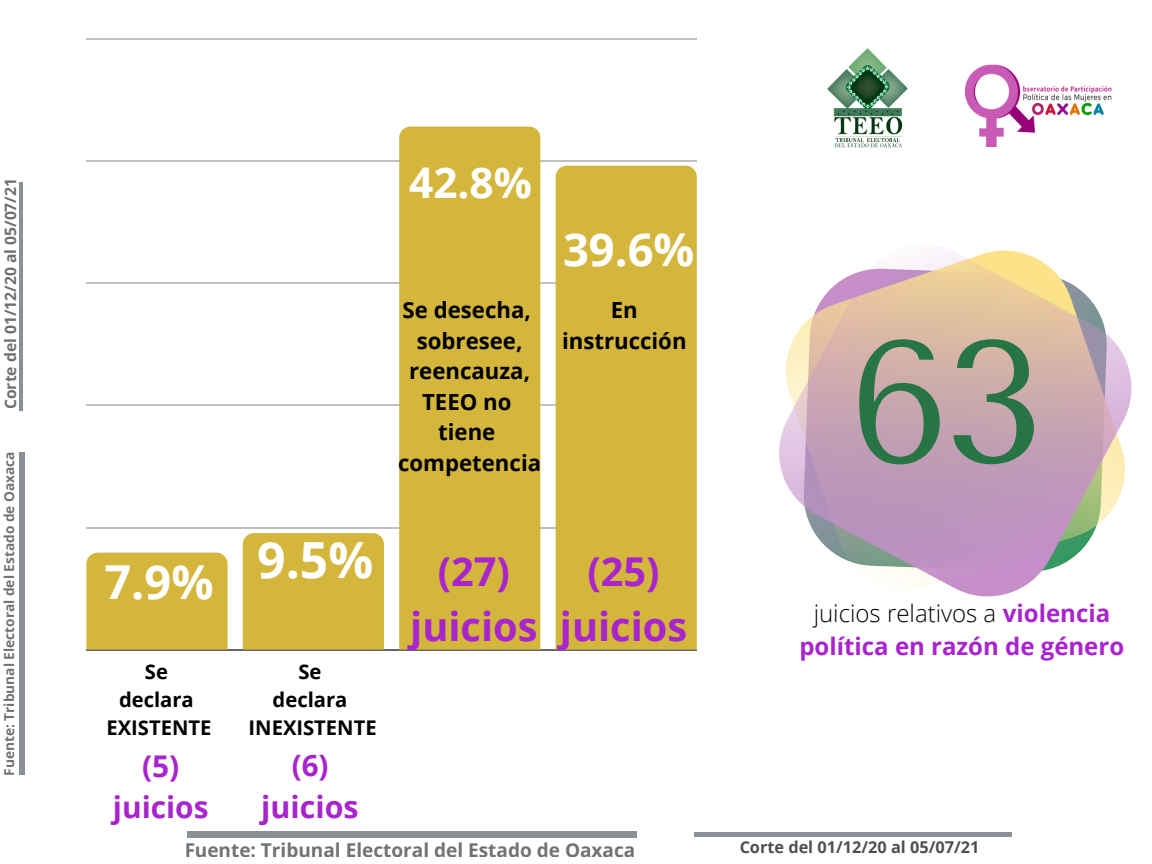
<style>
.page{position:relative;width:1152px;height:864px;background:#fff}
.page>*{position:absolute;margin:0;border:0;box-sizing:border-box;transform-origin:0 0}
.t1{font:173.1px "Tenor Sans";color:#277444}
.t2{font:700 49.8px "Open Sans";color:#fff}
.t3{font:700 46.8px "Open Sans";color:#fff}
.t4{font:700 45.3px "Open Sans";color:#fff}
.t5{font:700 42.3px "Open Sans";color:#fff}
.t6{font:700 39.75px "Open Sans";color:#a824cd}
.t7{font:700 30.45px "Open Sans";color:#a824cd}
.t8{font:700 29.85px "Open Sans";color:#a824cd}
.t9{font:700 29.55px "Open Sans";color:#a824cd}
.t10{font:300 24px "Open Sans";color:#000}
.t11{font:700 24px "Open Sans";color:#a824cd}
.t12{font:700 22.2px "Open Sans";color:#000}
.t13{font:700 20.25px "Open Sans";color:#000}
.t14{font:700 19.05px "Open Sans";color:#000}
.t15{font:700 16.35px "Open Sans";color:#000}
.t16{font:700 15.75px "Open Sans";color:#000}
.t17{font:700 13.65px "Open Sans";color:#000}
.s1{font-weight:700;color:#a824cd}
</style>
<div class="page">
<img style="left:827px;top:48px;width:81px;height:100px">
<hr style="left:86px;top:39px;width:611px;height:1px;background:#000">
<hr style="left:86px;top:161px;width:611px;height:1px;background:#000">
<hr style="left:86px;top:283px;width:611px;height:1px;background:#000">
<hr style="left:86px;top:405px;width:611px;height:1px;background:#000">
<hr style="left:86px;top:527px;width:611px;height:1px;background:#000">
<hr style="left:86px;top:649px;width:611px;height:1px;background:#000">
<div style="left:86px;top:553px;width:142px;height:97px;background:#d4b63d"></div>
<div style="left:243px;top:533px;width:141px;height:117px;background:#d4b63d"></div>
<div style="left:399px;top:127px;width:141px;height:523px;background:#d4b63d"></div>
<div style="left:556px;top:166px;width:141px;height:484px;background:#d4b63d"></div>
<svg style="left:779px;top:250px;width:353px;height:347px"></svg>
<div style="left:187px;top:831px;width:450px;height:7px;background:#8b8f96"></div>
<div style="left:694px;top:832px;width:317px;height:5px;background:#8b8f96"></div>
<img style="left:965px;top:64px;width:147px;height:82px">
<hr style="left:20px;top:452px;width:4px;height:323px;background:#8b8f96">
<hr style="left:20px;top:182px;width:3px;height:229px;background:#3f4652">
<p class="t16" style="left:-1px;top:409px;width:233px;rotate:-90deg">Corte del 01/12/20 al 05/07/21</p>
<p class="t17" style="left:0;top:776px;width:326px;rotate:-90deg">Fuente: Tribunal Electoral del Estado de Oaxaca</p>
<p class="t3" style="left:105px;top:549px;width:110px">7.9%</p>
<p class="t13" style="left:145px;top:658px;width:25px">Se</p>
<p class="t13" style="left:119px;top:686px;width:76px">declara</p>
<p class="t13" style="left:107px;top:713px;width:107px">EXISTENTE</p>
<p class="t8" style="left:142px;top:745px;width:39px">(5)</p>
<p class="t8" style="left:113px;top:787px;width:97px">juicios</p>
<p class="t5" style="left:409px;top:153px;width:124px">42.8%</p>
<p class="t12" style="left:403px;top:294px;width:130px">Se desecha,</p>
<p class="t12" style="left:417px;top:325px;width:107px">sobresee,</p>
<p class="t12" style="left:409px;top:356px;width:123px">reencauza,</p>
<p class="t12" style="left:422px;top:386px;width:91px">TEEO no</p>
<p class="t12" style="left:438px;top:417px;width:59px">tiene</p>
<p class="t12" style="left:398px;top:447px;width:145px">competencia</p>
<p class="t4" style="left:563px;top:218px;width:133px">39.6%</p>
<p class="t12" style="left:611px;top:294px;width:29px">En</p>
<p class="t12" style="left:562px;top:325px;width:126px">instrucción</p>
<p class="t2" style="left:257px;top:525px;width:117px">9.5%</p>
<p class="t13" style="left:299px;top:658px;width:25px">Se</p>
<p class="t13" style="left:273px;top:686px;width:76px">declara</p>
<p class="t13" style="left:249px;top:713px;width:130px">INEXISTENTE</p>
<p class="t9" style="left:292px;top:744px;width:38px">(6)</p>
<p class="t7" style="left:261px;top:785px;width:99px">juicios</p>
<p class="t6" style="left:438px;top:543px;width:74px">(27)</p>
<p class="t6" style="left:410px;top:599px;width:129px">juicios</p>
<p class="t6" style="left:587px;top:543px;width:74px">(25)</p>
<p class="t6" style="left:560px;top:599px;width:129px">juicios</p>
<p class="t14" style="left:184px;top:836px;width:453px">Fuente: Tribunal Electoral del Estado de Oaxaca</p>
<p class="t1" style="left:849px;top:303px;width:197px">63</p>
<p class="t10" style="left:814px;top:596px;width:298px">juicios relativos a <span class="s1">violencia</span></p>
<p class="t11" style="left:799px;top:629px;width:326px">política en razón de género</p>
<p class="t15" style="left:740px;top:835px;width:241px">Corte del 01/12/20 al 05/07/21</p>
</div>
